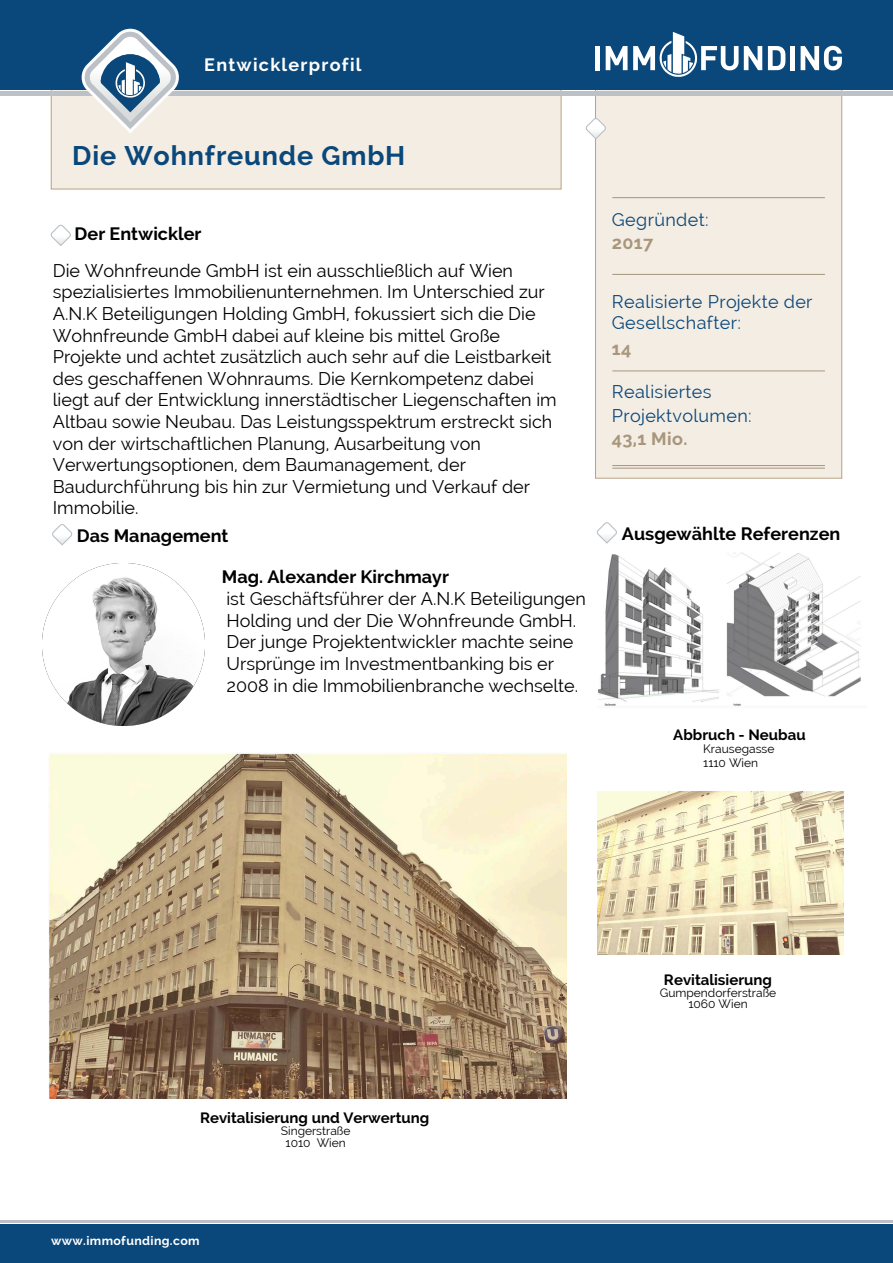
<style>
.page{position:relative;width:893px;height:1263px;background:#fff}
.page>*{position:absolute;margin:0;border:0;box-sizing:border-box;transform-origin:0 0}
.t1{font:700 27px "Raleway";letter-spacing:.03em;color:#0a477a}
.t2{font:18px/21.6px "Raleway";color:#000}
.t3{font:18px/23.2px "Raleway";letter-spacing:.02em;color:#0a477a}
.t4{font:700 18px "Raleway";color:#000}
.t5{font:700 18px "Raleway";letter-spacing:.07em;color:#fff}
.t6{font:700 18px "Raleway";color:#a8967c}
.t7{font:700 15px "Raleway";color:#000}
.t8{font:700 12.3px "Raleway";letter-spacing:.03em;color:#fff}
.t9{font:12px/14.4px "Raleway";color:#000;text-align:center}
.s1{font-style:inherit}
.s2{font-weight:700;color:#a8967c}
</style>
<div class="page">
<div style="left:51px;top:0;width:510px;height:189px;background:#f4ede3"></div>
<div style="left:595px;top:0;width:247px;height:478px;background:#f4ede3"></div>
<div style="left:0;top:0;width:893px;height:89px;background:#0a477a"></div>
<div style="left:0;top:1225px;width:893px;height:38px;background:#0a477a"></div>
<div style="left:0;top:91px;width:893px;height:5px;background:#bbc1c7"></div>
<hr style="left:0;top:1220px;width:893px;height:2px;background:#bbc1c7">
<svg style="left:768px;top:46px;width:17px;height:24px"></svg>
<div style="left:790px;top:46px;width:5px;height:24px;background:#fff"></div>
<svg style="left:801px;top:46px;width:41px;height:24px"></svg>
<div style="left:595px;top:46px;width:5px;height:24px;background:#fff"></div>
<svg style="left:606px;top:46px;width:21px;height:24px"></svg>
<svg style="left:633px;top:32px;width:129px;height:45px"></svg>
<svg style="left:585px;top:118px;width:21px;height:22px"></svg>
<svg style="left:75px;top:28px;width:111px;height:105px"></svg>
<hr style="left:612px;top:197px;width:213px;height:1px;background:#a8967c">
<hr style="left:612px;top:274px;width:213px;height:1px;background:#a8967c">
<hr style="left:612px;top:465px;width:213px;height:1px;background:#a8967c">
<hr style="left:612px;top:371px;width:213px;height:1px;background:#a8967c">
<hr style="left:612px;top:468px;width:213px;height:1px;background:#a8967c">
<svg style="left:50px;top:224px;width:21px;height:22px"></svg>
<svg style="left:596px;top:522px;width:21px;height:22px"></svg>
<svg style="left:52px;top:524px;width:21px;height:22px"></svg>
<img style="left:48px;top:753px;width:518px;height:346px">
<img style="left:598px;top:791px;width:245px;height:164px">
<img style="left:598px;top:552px;width:263px;height:154px">
<img style="left:42px;top:563px;width:162px;height:162px">
<p class="t5" style="left:204px;top:54px;width:159px">Entwicklerprofil</p>
<h1 class="t1" style="left:72px;top:140px;width:335px">Die Wohnfreunde <span class="s1">GmbH</span></h1>
<p class="t4" style="left:75px;top:224px;width:128px">Der Entwickler</p>
<p class="t2" style="left:53px;top:260px;width:505px">Die Wohnfreunde GmbH ist ein ausschließlich auf Wien spezialisiertes Immobilienunternehmen. Im Unterschied zur A.N.K Beteiligungen Holding GmbH, fokussiert sich die Die Wohnfreunde GmbH dabei auf kleine bis mittel Große Projekte und achtet zusätzlich auch sehr auf die Leistbarkeit des geschaffenen Wohnraums. Die Kernkompetenz dabei liegt auf der Entwicklung innerstädtischer Liegenschaften im Altbau sowie Neubau. Das Leistungsspektrum erstreckt sich von der wirtschaftlichen Planung, Ausarbeitung von Verwertungsoptionen, dem Baumanagement, der Baudurchführung bis hin zur Vermietung und Verkauf der Immobilie.</p>
<p class="t4" style="left:77px;top:525px;width:153px">Das Management</p>
<p class="t4" style="left:222px;top:566px;width:229px">Mag. Alexander Kirchmayr</p>
<p class="t2" style="left:226px;top:587px;width:361px">ist Geschäftsführer der A.N.K Beteiligungen Holding und der Die Wohnfreunde GmbH.<br>Der junge Projektentwickler machte seine Ursprünge im Investmentbanking bis er 2008 in die Immobilienbranche wechselte.</p>
<p class="t3" style="left:612px;top:208px;width:98px">Gegründet:<br><span class="s2">201</span><span class="s2">7</span></p>
<p class="t3" style="left:612px;top:290px;width:202px;line-height:21.6px">Realisierte Projekte der<br>Gesellschafter:</p>
<p class="t6" style="left:612px;top:339px;width:21px">14</p>
<p class="t3" style="left:612px;top:380px;width:141px">Realisiertes<br>Projektvolumen:<br><span class="s2">43,1</span> <span class="s2">Mio.</span></p>
<p class="t4" style="left:622px;top:523px;width:220px">Ausgewählte Referenzen</p>
<p class="t7" style="left:673px;top:727px;width:134px">Abbruch - Neubau</p>
<p class="t9" style="left:703px;top:741px;width:73px;text-align:left">Krausegasse<br>1110 Wien</p>
<p class="t7" style="left:200px;top:1109px;width:231px">Revitalisierung und Verwertung</p>
<p class="t9" style="left:281px;top:1124px;width:71px;line-height:12.3px">Singerstraße<br>1010 Wien</p>
<p class="t8" style="left:51px;top:1233px;width:150px">www.immofunding.com</p>
<p class="t7" style="left:664px;top:971px;width:110px">Revitalisierung</p>
<p class="t9" style="left:660px;top:987px;width:118px;line-height:10.9px">Gumpendorferstraße<br>1060 Wien</p>
</div>
